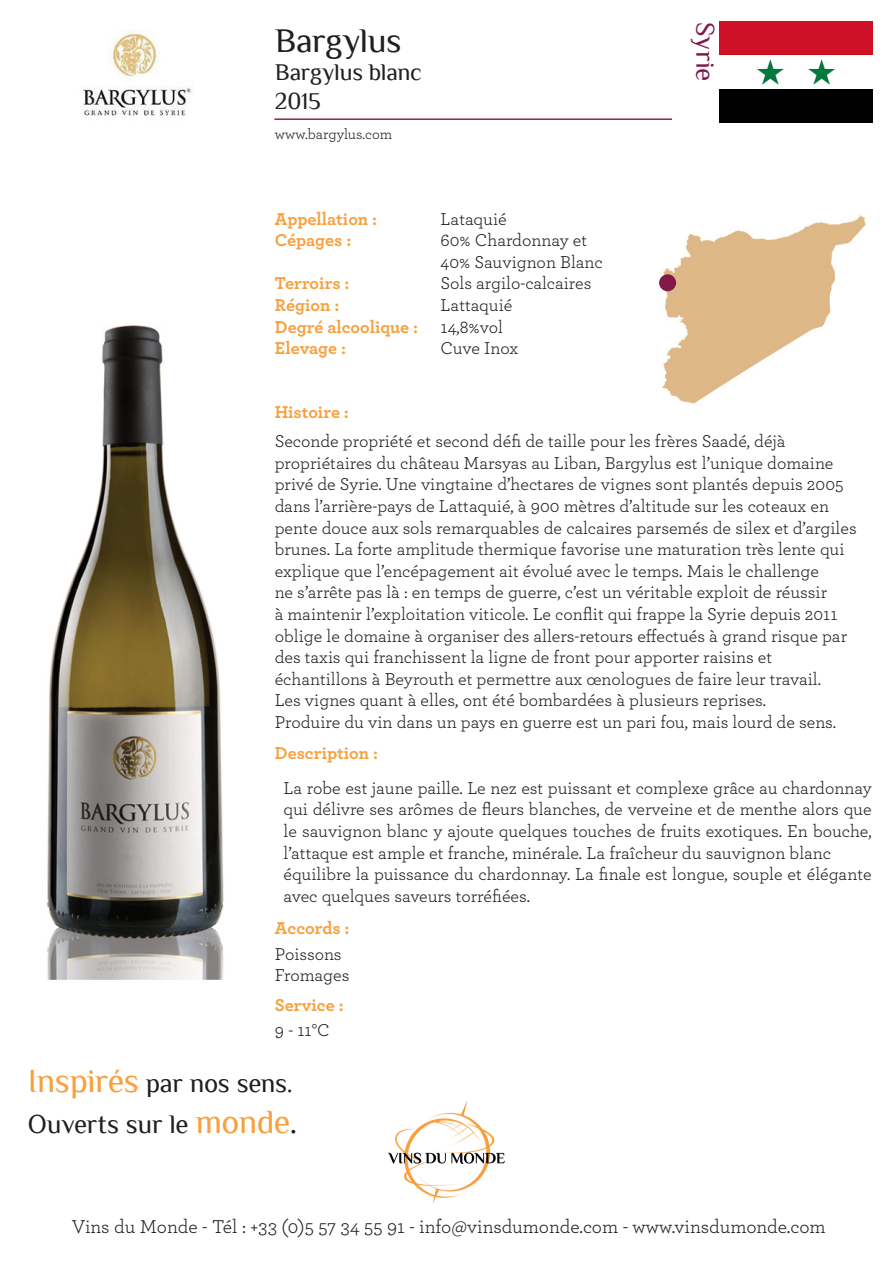
<style>
.page{position:relative;width:893px;height:1263px;background:#fff}
.page>*{position:absolute;margin:0;border:0;box-sizing:border-box;transform-origin:0 0}
.t1{font:34.5px "Philosopher";letter-spacing:-.01em;color:#231f20}
.t2{font:27px "Philosopher";letter-spacing:.005em;color:#82194a}
.t3{font:26.85px/40.7px "Philosopher";letter-spacing:-.015em;color:#231f20}
.t4{font:24px "Philosopher";letter-spacing:-.015em;color:#231f20}
.t5{font:19.5px "Archer";color:#231f20}
.t6{font:18px/21.6px "Archer";color:#231f20}
.t7{font:700 18px/21.6px "Archer";color:#f99f3c}
.t8{font:15px "Archer";letter-spacing:-.005em;color:#231f20}
.s1{font-size:33.9px;color:#f99f3c}
.s2{font-size:33.9px}
</style>
<div class="page">
<img style="left:388px;top:1101px;width:117px;height:102px">
<img style="left:720px;top:21px;width:152px;height:102px">
<img style="left:47px;top:325px;width:177px;height:655px">
<img style="left:659px;top:215px;width:207px;height:189px">
<hr style="left:274px;top:119px;width:398px;height:1px;background:#82194a">
<img style="left:83px;top:30px;width:108px;height:86px">
<div style="left:659px;top:274px;width:17px;height:17px;background:#82194a;border-radius:50%"></div>
<p class="t1" style="left:275px;top:22px;width:128px">Bargylus</p>
<p class="t4" style="left:275px;top:60px;width:148px">Bargylus blanc</p>
<p class="t4" style="left:275px;top:89px;width:47px">2015</p>
<p class="t8" style="left:275px;top:124px;width:119px">www.bargylus.com</p>
<p class="t7" style="left:275px;top:207px;width:104px">Appellation :<br>Cépages :</p>
<p class="t7" style="left:275px;top:271px;width:76px">Terroirs :</p>
<p class="t7" style="left:275px;top:293px;width:66px">Région :</p>
<p class="t7" style="left:275px;top:315px;width:145px">Degré alcoolique :</p>
<p class="t7" style="left:275px;top:336px;width:73px">Elevage :</p>
<p class="t7" style="left:275px;top:400px;width:76px">Histoire :</p>
<p class="t6" style="left:441px;top:207px;width:68px">Lataquié</p>
<p class="t6" style="left:441px;top:229px;width:148px">60% Chardonnay et</p>
<p class="t6" style="left:441px;top:250px;width:164px">40% Sauvignon Blanc</p>
<p class="t6" style="left:441px;top:272px;width:152px">Sols argilo-calcaires</p>
<p class="t6" style="left:441px;top:293px;width:73px">Lattaquié</p>
<p class="t6" style="left:441px;top:315px;width:64px">14,8%vol</p>
<p class="t6" style="left:441px;top:337px;width:79px">Cuve Inox</p>
<p class="t2" style="left:720px;top:22px;width:61px;rotate:90deg">Syrie</p>
<p class="t6" style="left:275px;top:429px;width:512px">Seconde propriété et second défi de taille pour les frères Saadé, déjà</p>
<p class="t6" style="left:275px;top:451px;width:584px">propriétaires du château Marsyas au Liban, Bargylus est l’unique domaine privé de Syrie. Une vingtaine d’hectares de vignes sont plantés depuis 2005 dans l’arrière-pays de Lattaquié, à 900 mètres d’altitude sur les coteaux en pente douce aux sols remarquables de calcaires parsemés de silex et d’argiles brunes. La forte amplitude thermique favorise une maturation très lente qui explique que l’encépagement ait évolué avec le temps. Mais le challenge<br>ne s’arrête pas là : en temps de guerre, c’est un véritable exploit de réussir<br>à maintenir l’exploitation viticole. Le conflit qui frappe la Syrie depuis 2011 oblige le domaine à organiser des allers-retours effectués à grand risque par des taxis qui franchissent la ligne de front pour apporter raisins et</p>
<p class="t6" style="left:275px;top:667px;width:548px">échantillons à Beyrouth et permettre aux œnologues de faire leur travail.</p>
<p class="t6" style="left:275px;top:689px;width:493px">Les vignes quant à elles, ont été bombardées à plusieurs reprises.</p>
<p class="t6" style="left:275px;top:710px;width:563px">Produire du vin dans un pays en guerre est un pari fou, mais lourd de sens.</p>
<p class="t7" style="left:275px;top:741px;width:105px">Description :</p>
<p class="t6" style="left:283px;top:776px;width:590px;text-align:justify">La robe est jaune paille. Le nez est puissant et complexe grâce au chardonnay qui délivre ses arômes de fleurs blanches, de verveine et de menthe alors que le sauvignon blanc y ajoute quelques touches de fruits exotiques. En bouche, l’attaque est ample et franche, minérale. La fraîcheur du sauvignon blanc</p>
<p class="t6" style="left:283px;top:863px;width:590px">équilibre la puissance du chardonnay. La finale est longue, souple et élégante avec quelques saveurs torréfiées.</p>
<p class="t7" style="left:275px;top:916px;width:76px">Accords :</p>
<p class="t6" style="left:275px;top:942px;width:68px">Poissons</p>
<p class="t6" style="left:275px;top:963px;width:76px">Fromages</p>
<p class="t6" style="left:275px;top:1018px;width:56px">9 - 11°C</p>
<p class="t7" style="left:275px;top:993px;width:70px">Service :</p>
<h3 class="t3" style="left:28px;top:1063px;width:271px"><span class="s1">Inspirés</span> par nos sens.<br>Ouverts sur le <span class="s1">monde</span><span class="s2">.</span></h3>
<p class="t5" style="left:72px;top:1213px;width:755px">Vins du Monde - Tél : +33 (0)5 57 34 55 91 - info@vinsdumonde.com - www.vinsdumonde.com</p>
</div>
